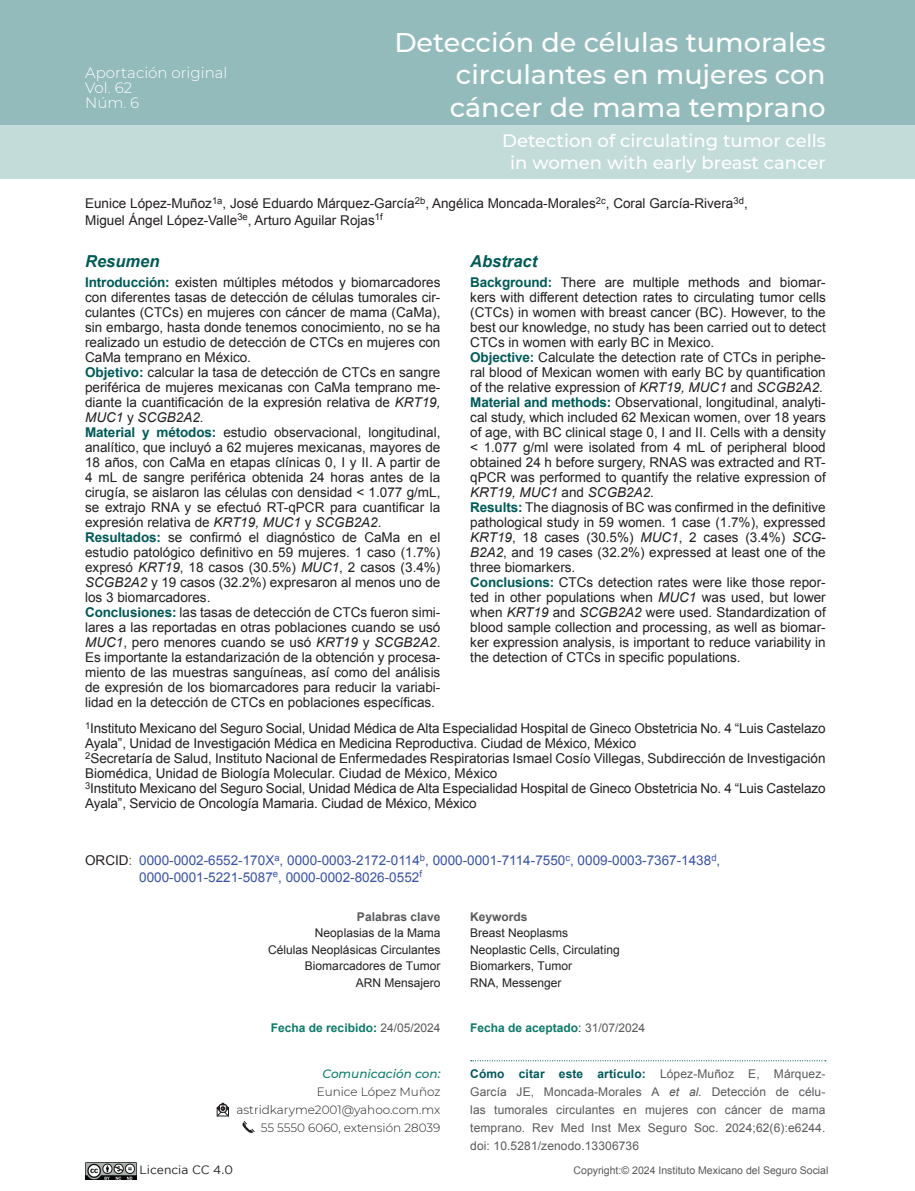
<style>
.page{position:relative;width:915px;height:1191px;background:#fff}
.page>*{position:absolute;margin:0;border:0;box-sizing:border-box;transform-origin:0 0}
.t1{font:500 27px/32.4px "Montserrat";color:#fff;text-align:justify}
.t2{font:500 18px/21.6px "Montserrat";color:#fff;text-align:center}
.t3{font:italic 700 16.5px "Arial";color:#005a57}
.t4{font:300 15px/15px "Montserrat";color:#fff}
.t5{font:13.5px/15px "Arial";color:#231f20}
.t6{font:13.5px/16.2px "Arial";color:#3953a4}
.t7{font:12px/18px "Arial";letter-spacing:.01em;color:#58595b;text-align:justify}
.t8{font:12px/16.5px "Arial";color:#231f20}
.t9{font:300 12px/18px "Montserrat";color:#231f20;text-align:right}
.t10{font:700 12px "Arial";color:#0d7a6a}
.t11{font:700 12px "Arial";color:#58595b}
.t12{font:italic 500 12px "Montserrat";color:#0d7a6a}
.t13{font:12px "Gotham";color:#231f20}
.t14{font:10.5px "Arial";color:#58595b}
.s1{font-weight:700;color:#005a57}
.s2{font-style:italic}
.s3{color:#231f20}
.s4{color:#58595b}
.s5{color:#005a57}
.s6{font-weight:400;color:#58595b}
.s7{font-weight:400;color:#231f20}
.s8{font-weight:700;color:#01585b}
</style>
<div class="page">
<div style="left:0;top:0;width:914px;height:125px;background:#93bbbb"></div>
<div style="left:0;top:125px;width:914px;height:54px;background:#c3dcd9"></div>
<svg style="left:470px;top:1060px;width:355px;height:1px"></svg>
<svg style="left:216px;top:1102px;width:13px;height:15px"></svg>
<svg style="left:242px;top:1121px;width:13px;height:12px"></svg>
<img style="left:85px;top:1162px;width:51px;height:17px">
<p class="t4" style="left:85px;top:64px;width:144px">Aportación original<br>Vol. 62<br>Núm. 6</p>
<h1 class="t1" style="left:449px;top:25px;width:377px;text-indent:-55px">Detección de células tumorales circulantes en mujeres con cáncer de mama temprano</h1>
<h2 class="t2" style="left:502px;top:129px;width:325px">Detection of circulating tumor cells in women with early breast cancer</h2>
<p class="t5" style="left:85px;top:195px;width:664px;line-height:16.5px">Eunice López-Muñoz<sup>1a</sup>, José Eduardo Márquez-García<sup>2b</sup>, Angélica Moncada-Morales<sup>2c</sup>, Coral García-Rivera<sup>3d</sup>,<br>Miguel Ángel López-Valle<sup>3e</sup>, Arturo Aguilar Rojas<sup>1f</sup></p>
<p class="t3" style="left:85px;top:251px;width:76px">Resumen</p>
<p class="t3" style="left:470px;top:251px;width:68px">Abstract</p>
<p class="t5" style="left:470px;top:275px;width:357px"><span class="s1">Background:</span> There are multiple methods and biomar&shy;kers with different detection rates to circulating tumor cells (CTCs) in women with breast cancer (BC). However, to the best our knowledge, no study has been carried out to detect CTCs in women with early BC in Mexico.<br><span class="s1">Objective:</span> Calculate the detection rate of CTCs in periphe&shy;ral blood of Mexican women with early BC by quantification of the relative expression of <span class="s2">KRT19, MUC1</span> and <span class="s2">SCGB2A2</span>.<br><span class="s1">Material and methods:</span> Observational, longitudinal, analyti&shy;cal study, which included 62 Mexican women, over 18 years of age, with BC clinical stage 0, I and II. Cells with a density &lt; 1.077 g/ml were isolated from 4 mL of peripheral blood obtained 24 h before surgery, RNAS was extracted and RT&shy;qPCR was performed to quantify the relative expression of <span class="s2">KRT19, MUC1</span> and <span class="s2">SCGB2A2</span>.<br><span class="s1">Results:</span> The diagnosis of BC was confirmed in the definitive pathological study in 59 women. 1 case (1.7%), expressed <span class="s2">KRT19</span>, 18 cases (30.5%) <span class="s2">MUC1</span>, 2 cases (3.4%) <span class="s2">SCG-B2A2</span>, and 19 cases (32.2%) expressed at least one of the three biomarkers.<br><span class="s1">Conclusions:</span> CTCs detection rates were like those repor&shy;ted in other populations when <span class="s2">MUC1</span> was used, but lower when <span class="s2">KRT19</span> and <span class="s2">SCGB2A2</span> were used. Standardization of blood sample collection and processing, as well as biomar&shy;ker expression analysis, is important to reduce variability in the detection of CTCs in specific populations.</p>
<p class="t5" style="left:85px;top:275px;width:357px"><span class="s1">Introducción:</span> existen múltiples métodos y biomarcadores con diferentes tasas de detección de células tumorales cir&shy;culantes (CTCs) en mujeres con cáncer de mama (CaMa), sin embargo, hasta donde tenemos conocimiento, no se ha realizado un estudio de detección de CTCs en mujeres con CaMa temprano en México.<br><span class="s1">Objetivo:</span> calcular la tasa de detección de CTCs en sangre periférica de mujeres mexicanas con CaMa temprano me&shy;diante la cuantificación de la expresión relativa de <span class="s2">KRT19, MUC1</span> y <span class="s2">SCGB2A2</span>.<br><span class="s1">Material y métodos:</span> estudio observacional, longitudinal, analítico, que incluyó a 62 mujeres mexicanas, mayores de 18 años, con CaMa en etapas clínicas 0, I y II. A partir de 4 mL de sangre periférica obtenida 24 horas antes de la cirugía, se aislaron las células con densidad &lt; 1.077 g/mL, se extrajo RNA y se efectuó RT-qPCR para cuantificar la expresión relativa de <span class="s2">KRT19, MUC1</span> y <span class="s2">SCGB2A2</span>.<br><span class="s1">Resultados:</span> se confirmó el diagnóstico de CaMa en el estudio patológico definitivo en 59 mujeres. 1 caso (1.7%) expresó <span class="s2">KRT19</span>, 18 casos (30.5%) <span class="s2">MUC1</span>, 2 casos (3.4%)<br><span class="s2">SCGB2A2</span> y 19 casos (32.2%) expresaron al menos uno de los 3 biomarcadores.<br><span class="s1">Conclusiones:</span> las tasas de detección de CTCs fueron simi&shy;lares a las reportadas en otras poblaciones cuando se usó <span class="s2">MUC1</span>, pero menores cuando se usó <span class="s2">KRT19</span> y <span class="s2">SCGB2A2</span>.<br>Es importante la estandarización de la obtención y procesa&shy;miento de las muestras sanguíneas, así como del análisis de expresión de los biomarcadores para reducir la variabi&shy;lidad en la detección de CTCs en poblaciones específicas.</p>
<p class="t5" style="left:85px;top:721px;width:741px"><sup>1</sup>Instituto Mexicano del Seguro Social, Unidad Médica de Alta Especialidad Hospital de Gineco Obstetricia No. 4 “Luis Castelazo Ayala”, Unidad de Investigación Médica en Medicina Reproductiva. Ciudad de México, México<br><sup>2</sup>Secretaría de Salud, Instituto Nacional de Enfermedades Respiratorias Ismael Cosío Villegas, Subdirección de Investigación Biomédica, Unidad de Biología Molecular. Ciudad de México, México<br><sup>3</sup>Instituto Mexicano del Seguro Social, Unidad Médica de Alta Especialidad Hospital de Gineco Obstetricia No. 4 “Luis Castelazo Ayala”, Servicio de Oncología Mamaria. Ciudad de México, México</p>
<p class="t6" style="left:139px;top:852px;width:582px;text-indent:-54px"><span class="s3">ORCID</span><span class="s4">:</span> 0000-0002-6552-170X<sup>a</sup>, 0000-0003-2172-0114<sup>b</sup>, 0000-0001-7114-7550<sup>c</sup>, 0009-0003-7367-1438<sup>d</sup>,<br>0000-0001-5221-5087<sup>e</sup>, 0000-0002-8026-0552<sup>f</sup></p>
<p class="t11" style="left:357px;top:908px;width:85px">Palabras clave</p>
<p class="t8" style="left:268px;top:924px;width:174px;text-align:right">Neoplasias de la Mama<br>Células Neoplásicas Circulantes<br>Biomarcadores de Tumor<br>ARN Mensajero</p>
<p class="t11" style="left:470px;top:908px;width:59px">Keywords</p>
<p class="t8" style="left:470px;top:924px;width:151px">Breast Neoplasms<br>Neoplastic Cells, Circulating<br>Biomarkers, Tumor<br>RNA, Messenger</p>
<p class="t10" style="left:271px;top:1019px;width:171px">Fecha de recibido<span class="s5">:</span> <span class="s6">24/05/2024</span></p>
<p class="t10" style="left:470px;top:1020px;width:176px">Fecha de aceptado<span class="s7">:</span> <span class="s6">31/07/2024</span></p>
<p class="t12" style="left:322px;top:1065px;width:119px">Comunicación con:</p>
<p class="t9" style="left:236px;top:1082px;width:205px">Eunice López Muñoz astridkaryme2001@yahoo.com.mx<br>55 5550 6060, extensión 28039</p>
<p class="t7" style="left:470px;top:1064px;width:356px"><span class="s8">Cómo citar este artículo:</span> López-Muñoz E, Márquez-García JE, Moncada-Morales A <span class="s2">et al.</span> Detección de célu&shy;las tumorales circulantes en mujeres con cáncer de mama temprano. Rev Med Inst Mex Seguro Soc. 2024;62(6):e6244. doi: 10.5281/zenodo.13306736</p>
<p class="t13" style="left:139px;top:1162px;width:95px">Licencia CC 4.0</p>
<p class="t14" style="left:573px;top:1163px;width:256px">Copyright:© 2024 Instituto Mexicano del Seguro Social</p>
</div>
